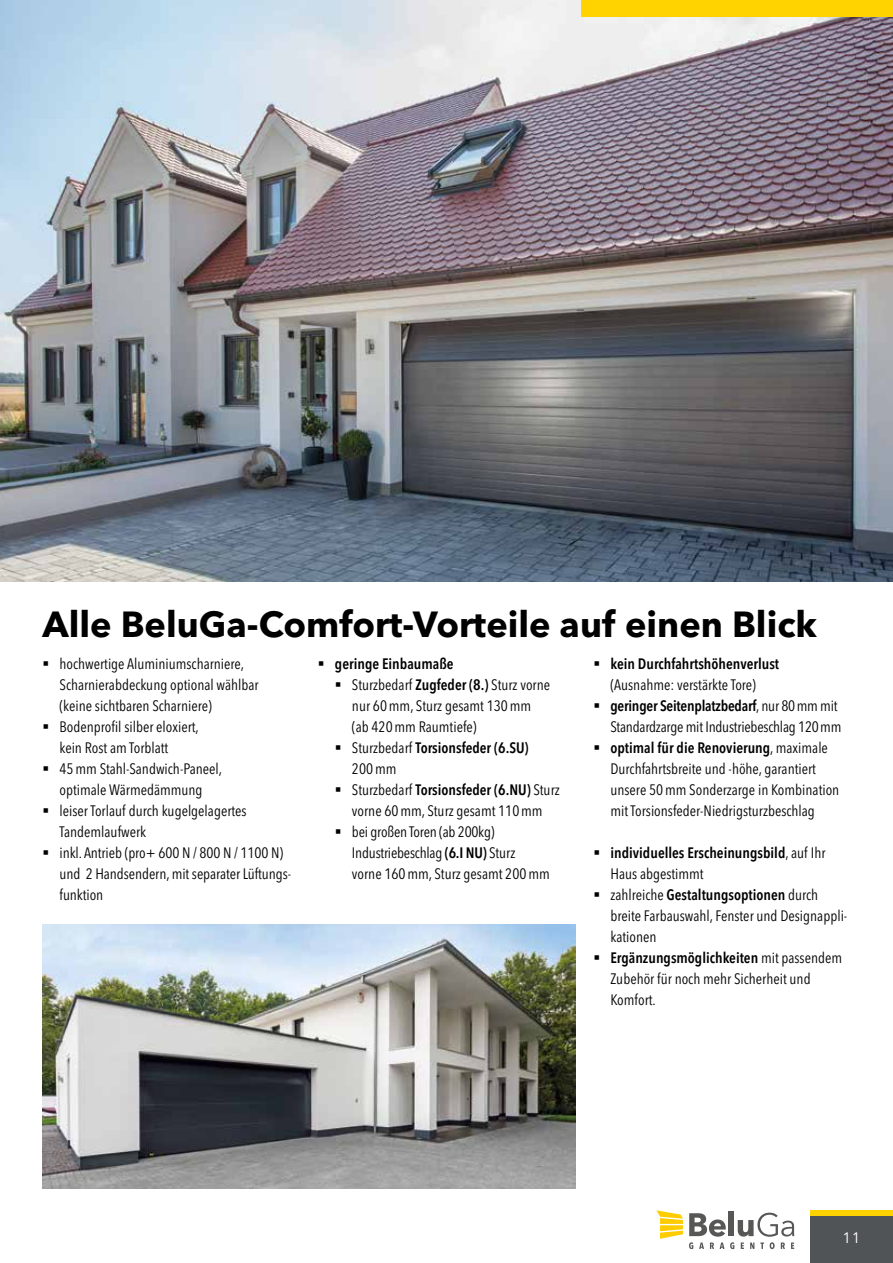
<style>
.page{position:relative;width:893px;height:1263px;background:#fff}
.page>*{position:absolute;margin:0;border:0;box-sizing:border-box;transform-origin:0 0}
.t1{font:700 36px "Avenir Next LT Pro";color:#000}
.t2{font:condensed 15px/21px "Avenir Next LT Pro";color:#000}
.t3{font:600 condensed 15px "Avenir Next LT Pro";color:#000}
.t4{font:15px "Avenir Next LT Pro";color:#fff}
.s1{font-weight:600}
</style>
<div class="page">
<div style="left:810px;top:1210px;width:83px;height:7px;background:#ffd300"></div>
<div style="left:810px;top:1217px;width:83px;height:46px;background:#505456"></div>
<svg style="left:656px;top:1210px;width:27px;height:29px"></svg>
<div style="left:728px;top:1212px;width:6px;height:24px;background:#575756"></div>
<svg style="left:689px;top:1213px;width:105px;height:36px"></svg>
<img style="left:0;top:0;width:893px;height:581px">
<div style="left:582px;top:0;width:311px;height:17px;background:#ffd300"></div>
<img style="left:43px;top:924px;width:532px;height:264px">
<h1 class="t1" style="left:43px;top:603px;width:776px">Alle BeluGa-Comfort-Vorteile auf einen Blick</h1>
<p class="t2" style="left:60px;top:653px;width:233px">hochwertige Aluminiumscharniere,<br>Scharnierabdeckung optional wählbar (keine sichtbaren Scharniere)<br>Bodenprofil silber eloxiert,<br>kein Rost am Torblatt<br>45mm Stahl-Sandwich-Paneel,<br>optimale Wärmedämmung<br>leiser Torlauf durch kugelgelagertes<br>Tandemlaufwerk<br>inkl. Antrieb (pro+ 600 N / 800 N / 1100 N) und 2 Handsendern, mit separater Lüftungs&shy;funktion</p>
<p class="t2" style="left:352px;top:653px;width:209px;text-indent:-17px"><span class="s1">geringe Einbaumaße<br></span>Sturzbedarf <span class="s1">Zugfeder (8.)</span> Sturz vorne nur 60mm, Sturz gesamt 130mm<br>(ab 420mm Raumtiefe)<br>Sturzbedarf <span class="s1">Torsionsfeder (6.SU)<br></span>200mm<br>Sturzbedarf <span class="s1">Torsionsfeder (6.NU)</span> Sturz vorne 60mm, Sturz gesamt 110mm bei großen Toren (ab 200kg)<br>Industriebeschlag <span class="s1">(6.I NU)</span> Sturz<br>vorne 160mm, Sturz gesamt 200mm</p>
<p class="t3" style="left:610px;top:654px;width:170px">kein Durchfahrtshöhenverlust</p>
<p class="t2" style="left:610px;top:674px;width:233px">(Ausnahme: verstärkte Tore)<br><span class="s1">geringer Seitenplatzbedarf</span>, nur 80mm mit Standardzarge mit Industriebeschlag 120mm <span class="s1">optimal für die Renovierung</span>, maximale Durchfahrtsbreite und -höhe, garantiert unsere 50mm Sonderzarge in Kombination mit Torsionsfeder-Niedrigsturzbeschlag</p>
<p class="t2" style="left:610px;top:842px;width:238px"><span class="s1">individuelles Erscheinungsbild</span>, auf Ihr<br>Haus abgestimmt<br>zahlreiche <span class="s1">Gestaltungsoptionen</span> durch breite Farbauswahl, Fenster und Designappli&shy;kationen<br><span class="s1">Ergänzungsmöglichkeiten</span> mit passendem<br>Zubehör für noch mehr Sicherheit und<br>Komfort.</p>
<p class="t4" style="left:843px;top:1228px;width:19px">11</p>
</div>
